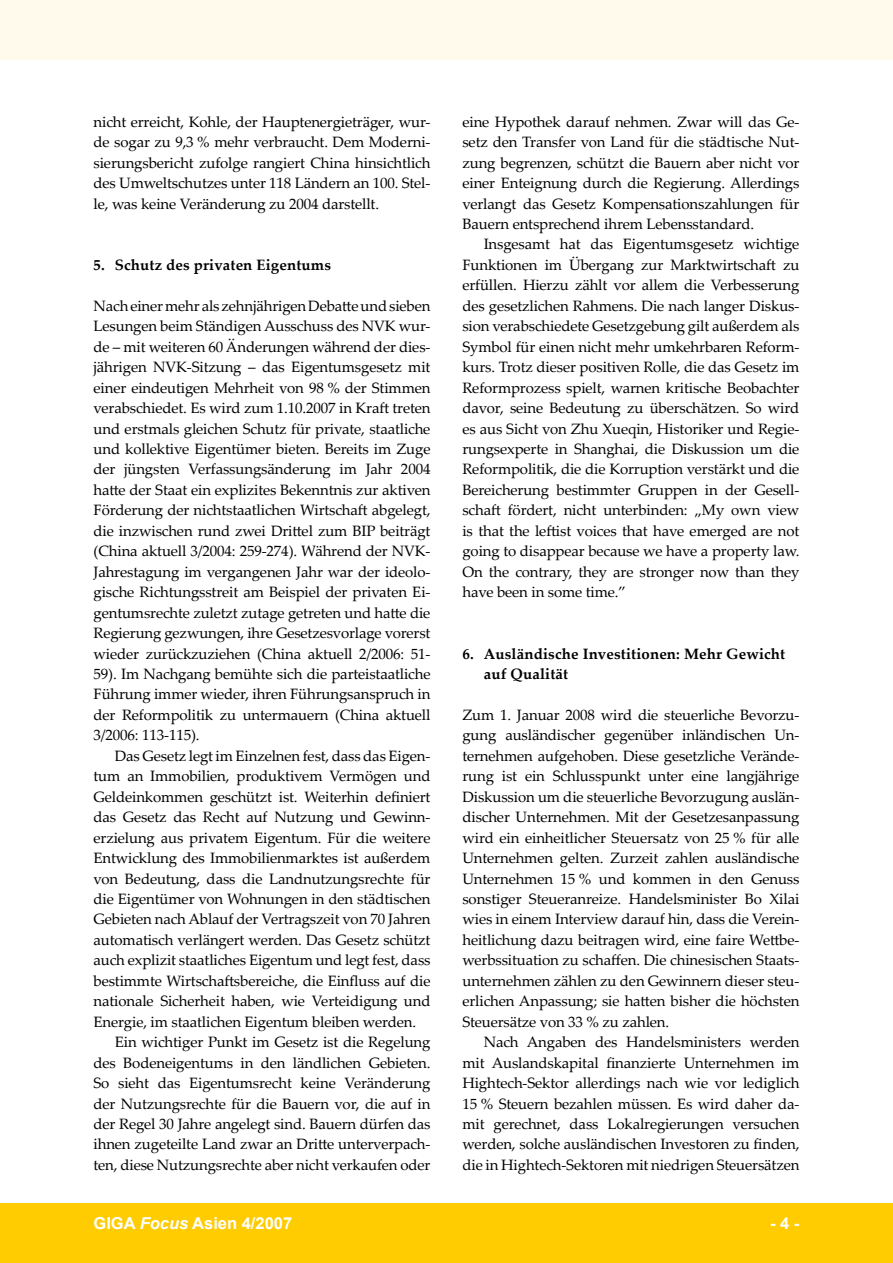
<style>
.page{position:relative;width:893px;height:1263px;background:#fff}
.page>*{position:absolute;margin:0;border:0;box-sizing:border-box;transform-origin:0 0}
.t1{font:700 16.5px "Arial";color:#fff}
.t2{font:15px/20.4px "Palatino Linotype";letter-spacing:-.01em;color:#000;text-align:justify}
.t3{font:700 15px/20.4px "Palatino Linotype";letter-spacing:.01em;color:#000}
.s1{font-style:italic}
</style>
<div class="page">
<div style="left:0;top:1203px;width:893px;height:60px;background:#fecc00"></div>
<div style="left:0;top:1px;width:893px;height:59px;background:#fffaeb"></div>
<p class="t2" style="left:94px;top:111px;width:338px">nicht erreicht, Kohle, der Hauptenergieträger, wur&shy;de sogar zu 9,3 % mehr verbraucht. Dem Moderni&shy;sierungsbericht zufolge rangiert China hinsichtlich des Umweltschutzes unter 118 Ländern an 100. Stel&shy;le, was keine Veränderung zu 2004 darstellt.</p>
<p class="t3" style="left:94px;top:254px;width:239px">5. Schutz des privaten Eigentums</p>
<p class="t2" style="left:94px;top:295px;width:339px">Nach einer mehr als zehnjährigen Debatte und sieben Lesungen beim Ständigen Ausschuss des NVK wur&shy;de – mit weiteren 60 Änderungen während der dies&shy;jährigen NVK-Sitzung – das Eigentumsgesetz mit einer eindeutigen Mehrheit von 98 % der Stimmen verabschiedet. Es wird zum 1.10.2007 in Kraft treten und erstmals gleichen Schutz für private, staatliche und kollektive Eigentümer bieten. Bereits im Zuge der jüngsten Verfassungsänderung im Jahr 2004 hatte der Staat ein explizites Bekenntnis zur aktiven Förderung der nichtstaatlichen Wirtschaft abgelegt, die inzwischen rund zwei Drittel zum BIP beiträgt (China aktuell 3/2004: 259-274). Während der NVK-Jahrestagung im vergangenen Jahr war der ideolo&shy;gische Richtungsstreit am Beispiel der privaten Ei&shy;gentumsrechte zuletzt zutage getreten und hatte die Regierung gezwungen, ihre Gesetzesvorlage vorerst wieder zurückzuziehen (China aktuell 2/2006: 51- 59). Im Nachgang bemühte sich die parteistaatliche Führung immer wieder, ihren Führungsanspruch in der Reformpolitik zu untermauern (China aktuell 3/2006: 113-115).</p>
<p class="t2" style="left:115px;top:745px;width:317px">Das Gesetz legt im Einzelnen fest, dass das Eigen-</p>
<p class="t2" style="left:94px;top:765px;width:338px">tum an Immobilien, produktivem Vermögen und</p>
<p class="t2" style="left:94px;top:786px;width:338px">Geldeinkommen geschützt ist. Weiterhin definiert</p>
<p class="t2" style="left:94px;top:806px;width:338px">das Gesetz das Recht auf Nutzung und Gewinn-</p>
<p class="t2" style="left:94px;top:827px;width:338px">erzielung aus privatem Eigentum. Für die weitere</p>
<p class="t2" style="left:94px;top:847px;width:338px">Entwicklung des Immobilienmarktes ist außerdem</p>
<p class="t2" style="left:94px;top:868px;width:339px">von Bedeutung, dass die Landnutzungsrechte für</p>
<p class="t2" style="left:94px;top:888px;width:338px">die Eigentümer von Wohnungen in den städtischen</p>
<p class="t2" style="left:94px;top:908px;width:338px">Gebieten nach Ablauf der Vertragszeit von 70 Jahren</p>
<p class="t2" style="left:94px;top:929px;width:338px">automatisch verlängert werden. Das Gesetz schützt</p>
<p class="t2" style="left:94px;top:949px;width:338px">auch explizit staatliches Eigentum und legt fest, dass</p>
<p class="t2" style="left:94px;top:970px;width:338px">bestimmte Wirtschaftsbereiche, die Einfluss auf die</p>
<p class="t2" style="left:94px;top:990px;width:338px">nationale Sicherheit haben, wie Verteidigung und</p>
<p class="t2" style="left:94px;top:1011px;width:324px">Energie, im staatlichen Eigentum bleiben werden.</p>
<p class="t2" style="left:115px;top:1031px;width:317px">Ein wichtiger Punkt im Gesetz ist die Regelung</p>
<p class="t2" style="left:94px;top:1052px;width:338px">des Bodeneigentums in den ländlichen Gebieten.</p>
<p class="t2" style="left:94px;top:1072px;width:338px">So sieht das Eigentumsrecht keine Veränderung</p>
<p class="t2" style="left:94px;top:1093px;width:338px">der Nutzungsrechte für die Bauern vor, die auf in</p>
<p class="t2" style="left:94px;top:1113px;width:338px">der Regel 30 Jahre angelegt sind. Bauern dürfen das</p>
<p class="t2" style="left:94px;top:1133px;width:338px">ihnen zugeteilte Land zwar an Dritte unterverpach-</p>
<p class="t2" style="left:94px;top:1154px;width:338px">ten, diese Nutzungsrechte aber nicht verkaufen oder</p>
<p class="t2" style="left:462px;top:111px;width:338px">eine Hypothek darauf nehmen. Zwar will das Ge&shy;setz den Transfer von Land für die städtische Nut&shy;zung begrenzen, schützt die Bauern aber nicht vor einer Enteignung durch die Regierung. Allerdings verlangt das Gesetz Kompensationszahlungen für Bauern entsprechend ihrem Lebensstandard.</p>
<p class="t2" style="left:462px;top:234px;width:339px;text-indent:21px">Insgesamt hat das Eigentumsgesetz wichtige Funktionen im Übergang zur Marktwirtschaft zu erfüllen. Hierzu zählt vor allem die Verbesserung des gesetzlichen Rahmens. Die nach langer Diskus&shy;sion verabschiedete Gesetzgebung gilt außerdem als Symbol für einen nicht mehr umkehrbaren Reform&shy;kurs. Trotz dieser positiven Rolle, die das Gesetz im Reformprozess spielt, warnen kritische Beobachter davor, seine Bedeutung zu überschätzen. So wird es aus Sicht von Zhu Xueqin, Historiker und Regie&shy;rungsexperte in Shanghai, die Diskussion um die Reformpolitik, die die Korruption verstärkt und die Bereicherung bestimmter Gruppen in der Gesell&shy;schaft fördert, nicht unterbinden: „My own view is that the leftist voices that have emerged are not going to disappear because we have a property law.<br>On the contrary, they are stronger now than they have been in some time.”</p>
<p class="t3" style="left:484px;top:643px;width:303px;text-indent:-21px">6. Ausländische Investitionen: Mehr Gewicht auf Qualität</p>
<p class="t2" style="left:462px;top:704px;width:339px">Zum 1. Januar 2008 wird die steuerliche Bevorzu&shy;gung ausländischer gegenüber inländischen Un&shy;ternehmen aufgehoben. Diese gesetzliche Verände&shy;rung ist ein Schlusspunkt unter eine langjährige Diskussion um die steuerliche Bevorzugung auslän&shy;discher Unternehmen. Mit der Gesetzesanpassung wird ein einheitlicher Steuersatz von 25 % für alle Unternehmen gelten. Zurzeit zahlen ausländische Unternehmen 15 % und kommen in den Genuss sonstiger Steueranreize. Handelsminister Bo Xilai wies in einem Interview darauf hin, dass die Verein&shy;heitlichung dazu beitragen wird, eine faire Wettbe&shy;werbssituation zu schaffen. Die chinesischen Staats&shy;unternehmen zählen zu den Gewinnern dieser steu&shy;erlichen Anpassung; sie hatten bisher die höchsten Steuersätze von 33 % zu zahlen.</p>
<p class="t2" style="left:462px;top:1031px;width:339px;text-indent:21px">Nach Angaben des Handelsministers werden mit Auslandskapital finanzierte Unternehmen im Hightech-Sektor allerdings nach wie vor lediglich 15 % Steuern bezahlen müssen. Es wird daher da&shy;mit gerechnet, dass Lokalregierungen versuchen werden, solche ausländischen Investoren zu finden, die in Hightech-Sektoren mit niedrigen Steuersätzen</p>
<p class="t1" style="left:94px;top:1212px;width:200px">GIGA <span class="s1">Focus</span> Asien 4/2007</p>
<p class="t1" style="left:770px;top:1212px;width:31px">- -</p>
</div>
